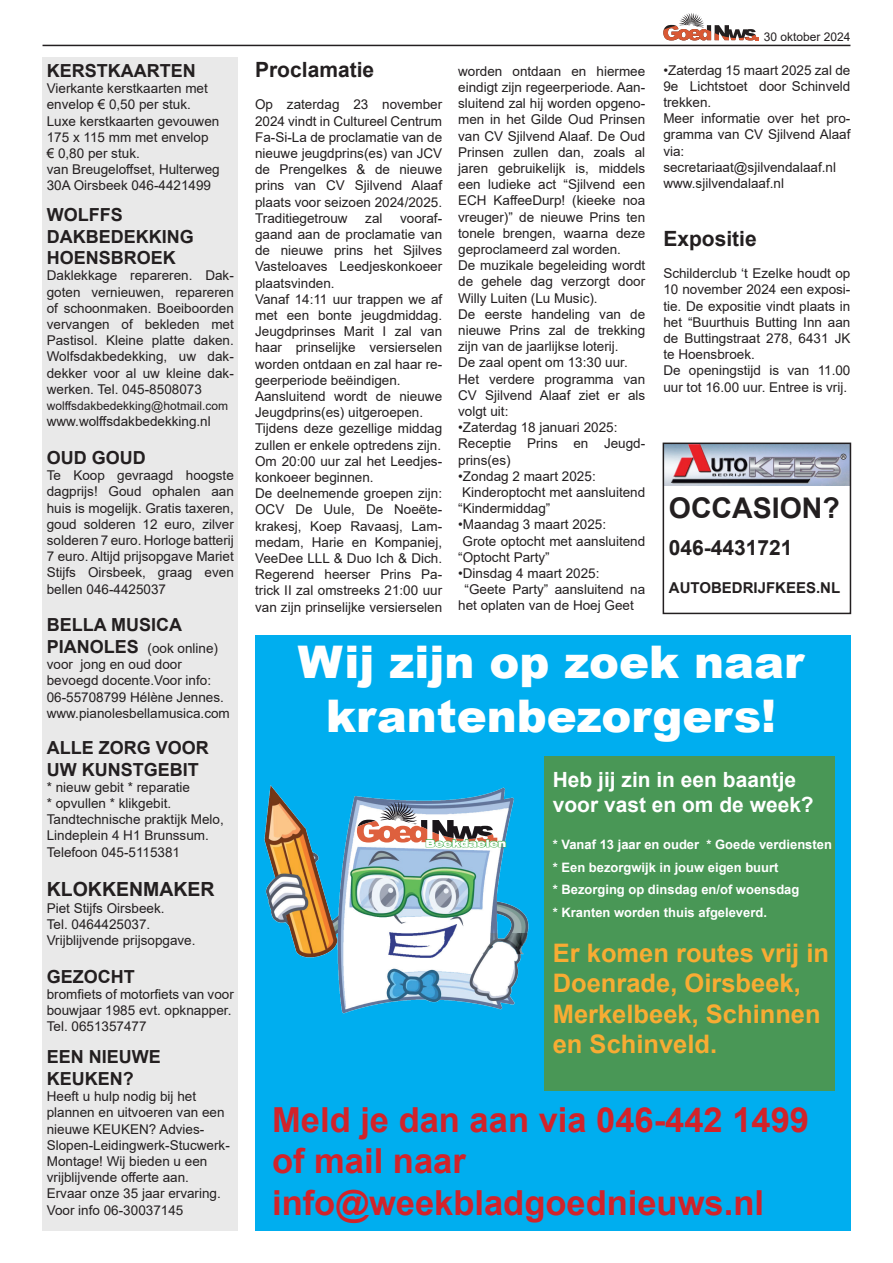
<style>
.page{position:relative;width:893px;height:1263px;background:#fff}
.page>*{position:absolute;margin:0;border:0;box-sizing:border-box;transform-origin:0 0}
.t1{font:900 45px/54px "Arial";color:#fff;text-align:center}
.t2{font:700 34.5px/41.4px "Arial";color:#d1232a}
.t3{font:700 28.5px "Arial";color:#231f20}
.t4{font:700 25.5px/30.6px "Arial";color:#f8ac33}
.t5{font:700 21px/25.2px "Arial";color:#fff}
.t6{font:700 21px "Arial";color:#231f20}
.t7{font:700 19.5px "Arial";color:#231f20}
.t8{font:700 18px/21.6px "Arial";color:#231f20}
.t9{font:700 15px "Arial";color:#231f20}
.t10{font:13.5px/16.2px "Arial";color:#231f20}
.t11{font:700 13.05px/22.5px "Arial";color:#fff}
.t12{font:12px "Arial";color:#231f20}
.t13{font:900 expanded 9.75px "Swiss 721 BT";color:#fff}
.s1{font-weight:700;font-size:18px}
</style>
<div class="page">
<hr style="left:43px;top:45px;width:807px;height:1px;background:#231f20">
<svg style="left:663px;top:13px;width:96px;height:27px"></svg>
<div style="left:43px;top:57px;width:195px;height:1174px;background:#e9e9e9"></div>
<div style="left:255px;top:636px;width:595px;height:595px;background:#00aeef"></div>
<img style="left:265px;top:785px;width:264px;height:229px">
<div style="left:544px;top:756px;width:291px;height:334px;background:#499756"></div>
<svg style="left:357px;top:802px;width:149px;height:46px;background:#b8afac"></svg>
<img style="left:666px;top:446px;width:182px;height:39px">
<div style="left:663px;top:443px;width:188px;height:171px;border:2px solid #231f20"></div>
<h3 class="t8" style="left:47px;top:60px;width:150px">KERSTKAARTEN</h3>
<p class="t10" style="left:47px;top:80px;width:175px">Vierkante kerstkaarten met envelop € 0,50 per stuk.<br>Luxe kerstkaarten gevouwen<br>175 x 115 mm met envelop<br>€ 0,80 per stuk.<br>van Breugeloffset, Hulterweg<br>30A Oirsbeek 046-4421499</p>
<h3 class="t8" style="left:47px;top:204px;width:148px">WOLFFS<br>DAKBEDEKKING<br>HOENSBROEK</h3>
<p class="t10" style="left:47px;top:267px;width:189px;text-align:justify">Daklekkage repareren. Dak&shy;goten vernieuwen, repareren of schoonmaken. Boeiboorden vervangen of bekleden met Pastisol. Kleine platte daken.<br>Wolfsdakbedekking, uw dak&shy;dekker voor al uw kleine dak&shy;werken. Tel. 045-8508073</p>
<p class="t12" style="left:47px;top:397px;width:183px">wolffsdakbedekking@hotmail.com</p>
<p class="t10" style="left:47px;top:413px;width:166px">www.wolffsdakbedekking.nl</p>
<h3 class="t8" style="left:47px;top:447px;width:100px">OUD GOUD</h3>
<p class="t10" style="left:47px;top:467px;width:189px;text-align:justify">Te Koop gevraagd hoogste dagprijs! Goud ophalen aan huis is mogelijk. Gratis taxeren, goud solderen 12 euro, zilver solderen 7 euro. Horloge batterij 7 euro. Altijd prijsopgave Mariet Stijfs Oirsbeek, graag even bellen 046-4425037</p>
<h3 class="t8" style="left:47px;top:614px;width:137px">BELLA MUSICA</h3>
<p class="t10" style="left:47px;top:640px;width:185px"><span class="s1">PIANOLES</span> (ook online) voor jong en oud door bevoegd docente.Voor info:<br>06-55708799 Hélène Jennes. www.pianolesbellamusica.com</p>
<h3 class="t8" style="left:47px;top:737px;width:164px">ALLE ZORG VOOR<br>UW KUNSTGEBIT</h3>
<p class="t10" style="left:47px;top:779px;width:179px">* nieuw gebit * reparatie<br>* opvullen * klikgebit.<br>Tandtechnische praktijk Melo,<br>Lindeplein 4 H1 Brunssum.<br>Telefoon 045-5115381</p>
<h3 class="t7" style="left:47px;top:876px;width:169px">KLOKKENMAKER</h3>
<p class="t10" style="left:47px;top:899px;width:150px">Piet Stijfs Oirsbeek.<br>Tel. 0464425037.<br>Vrijblijvende prijsopgave.</p>
<h3 class="t8" style="left:47px;top:966px;width:90px">GEZOCHT</h3>
<p class="t10" style="left:47px;top:986px;width:189px">bromfiets of motorfiets van voor bouwjaar 1985 evt. opknapper.<br>Tel. 0651357477</p>
<h3 class="t8" style="left:47px;top:1046px;width:116px">EEN NIEUWE<br>KEUKEN?</h3>
<p class="t10" style="left:47px;top:1088px;width:185px">Heeft u hulp nodig bij het plannen en uitvoeren van een nieuwe KEUKEN? Advies-<br>Slopen-Leidingwerk-Stucwerk-<br>Montage! Wij bieden u een vrijblijvende offerte aan.<br>Ervaar onze 35 jaar ervaring.<br>Voor info 06-30037145</p>
<h3 class="t6" style="left:255px;top:55px;width:121px">Proclamatie</h3>
<p class="t10" style="left:255px;top:96px;width:189px;text-align:justify">Op zaterdag 23 november 2024 vindt in Cultureel Centrum Fa-Si-La de proclamatie van de nieuwe jeugdprins(es) van JCV de Prengelkes &amp; de nieuwe prins van CV Sjilvend Alaaf plaats voor seizoen 2024/2025.<br>Traditiegetrouw</p>
<p class="t10" style="left:255px;top:210px;width:189px;text-indent:145px">vooraf&shy;gaand aan de proclamatie van de nieuwe prins het Sjilves<br>Vasteloaves Leedjeskonkoeer plaatsvinden.<br>Vanaf 14:11 uur trappen we af met een bonte jeugdmiddag.<br>Jeugdprinses Marit I zal van haar prinselijke versierselen worden ontdaan en zal haar re&shy;geerperiode beëindigen.<br>Aansluitend wordt de nieuwe<br>Jeugdprins(es) uitgeroepen.<br>Tijdens deze gezellige middag zullen er enkele optredens zijn.<br>Om 20:00 uur zal het Leedjes&shy;konkoeer beginnen.<br>De deelnemende groepen zijn:<br>OCV De Uule, De Noeëte&shy;krakesj, Koep Ravaasj, Lam&shy;medam, Harie en Kompaniej,<br>VeeDee LLL &amp; Duo Ich &amp; Dich.<br>Regerend heerser Prins Pa&shy;trick II zal omstreeks 21:00 uur van zijn prinselijke versierselen</p>
<p class="t10" style="left:365px;top:210px;width:19px">zal</p>
<p class="t10" style="left:458px;top:63px;width:189px">worden ontdaan en hiermee eindigt zijn regeerperiode. Aan&shy;sluitend zal hij worden opgeno&shy;men in het Gilde Oud Prinsen van CV Sjilvend Alaaf. De Oud<br>Prinsen zullen dan, zoals al jaren gebruikelijk is, middels een ludieke act “Sjilvend een<br>ECH KaffeeDurp! (kieeke noa vreuger)” de nieuwe Prins ten tonele brengen, waarna deze geproclameerd zal worden.<br>De muzikale begeleiding wordt de gehele dag verzorgt door<br>Willy Luiten (Lu Music).<br>De eerste handeling van de nieuwe Prins zal de trekking zijn van de jaarlijkse loterij.<br>De zaal opent om 13:30 uur.<br>Het verdere programma van<br>CV Sjilvend Alaaf ziet er als volgt uit:</p>
<p class="t10" style="left:458px;top:419px;width:189px">•Zaterdag 18 januari 2025:<br>Receptie Prins en Jeugd&shy;prins(es)</p>
<p class="t10" style="left:458px;top:468px;width:139px">•Zondag 2 maart 2025:</p>
<p class="t10" style="left:462px;top:484px;width:184px">Kinderoptocht met aansluitend</p>
<p class="t10" style="left:458px;top:500px;width:94px">“Kindermiddag”</p>
<p class="t10" style="left:458px;top:516px;width:150px">•Maandag 3 maart 2025:</p>
<p class="t10" style="left:463px;top:533px;width:184px">Grote optocht met aansluitend</p>
<p class="t10" style="left:458px;top:549px;width:93px">“Optocht Party”</p>
<p class="t10" style="left:458px;top:565px;width:143px">•Dinsdag 4 maart 2025:</p>
<p class="t10" style="left:465px;top:581px;width:182px">“Geete Party” aansluitend na</p>
<p class="t10" style="left:458px;top:597px;width:177px">het oplaten van de Hoej Geet</p>
<p class="t12" style="left:764px;top:28px;width:88px">30 oktober 2024</p>
<p class="t10" style="left:663px;top:62px;width:189px">•Zaterdag 15 maart 2025 zal de<br>9e Lichtstoet door Schinveld trekken.<br>Meer informatie over het pro&shy;gramma van CV Sjilvend Alaaf via: secretariaat@sjilvendalaaf.nl www.sjilvendalaaf.nl</p>
<h3 class="t6" style="left:663px;top:223px;width:95px">Expositie</h3>
<p class="t10" style="left:663px;top:265px;width:189px">Schilderclub ‘t Ezelke houdt op<br>10 november 2024 een exposi&shy;tie. De expositie vindt plaats in het “Buurthuis Butting Inn aan de Buttingstraat 278, 6431 JK te Hoensbroek.<br>De openingstijd is van 11.00 uur tot 16.00 uur. Entree is vrij.</p>
<h3 class="t3" style="left:669px;top:488px;width:173px">OCCASION?</h3>
<h3 class="t6" style="left:669px;top:533px;width:125px">046-4431721</h3>
<p class="t9" style="left:669px;top:577px;width:173px">AUTOBEDRIJFKEES.NL</p>
<h1 class="t1" style="left:298px;top:634px;width:508px">Wij zijn op zoek naar krantenbezorgers!</h1>
<h3 class="t5" style="left:553px;top:767px;width:262px">Heb jij zin in een baantje voor vast en om de week?</h3>
<p class="t11" style="left:553px;top:833px;width:281px">* Vanaf 13 jaar en ouder * Goede verdiensten * Een bezorgwijk in jouw eigen buurt<br>* Bezorging op dinsdag en/of woensdag<br>* Kranten worden thuis afgeleverd.</p>
<h3 class="t4" style="left:553px;top:938px;width:278px">Er komen routes vrij in<br>Doenrade, Oirsbeek,<br>Merkelbeek, Schinnen en Schinveld.</h3>
<p class="t13" style="left:425px;top:837px;width:82px">Beekdaelen</p>
<h2 class="t2" style="left:272px;top:1099px;width:538px">Meld je dan aan via 046-442 1499 of mail naar info@weekbladgoednieuws.nl</h2>
</div>
